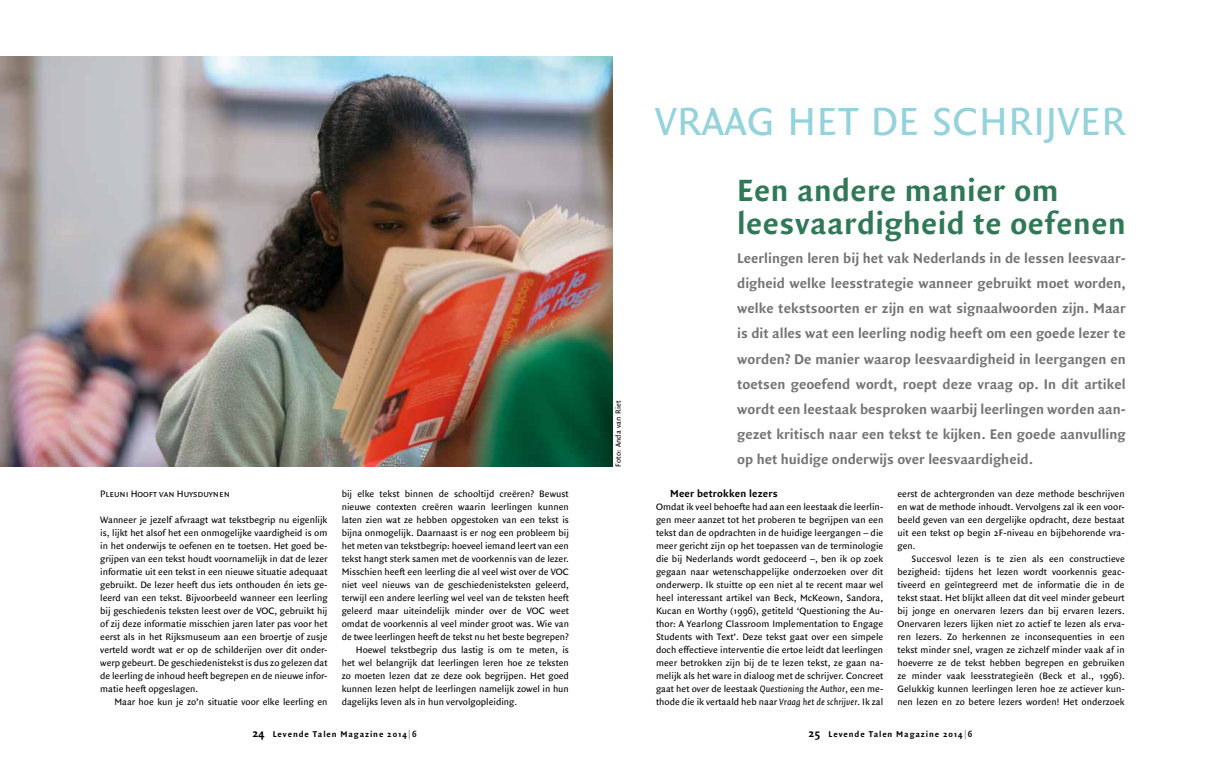
<style>
.page{position:relative;width:1225px;height:766px;background:#fff}
.page>*{position:absolute;margin:0;border:0;box-sizing:border-box;transform-origin:0 0}
.t1{font:42px "Quadraat Sans";letter-spacing:.015em;color:#94d2dc}
.t2{font:700 33px/33px "Quadraat Sans";letter-spacing:.015em;color:#307957}
.t3{font:700 15px/25px "Quadraat Sans";color:#747476;text-align:justify}
.t4{font:700 11px "Quadraat Sans";letter-spacing:.015em;color:#000}
.t5{font:10px/13px "Quadraat Sans";color:#000;text-align:justify}
.t6{font:10px "Quadraat Sans Caps";color:#000}
.t7{font:700 9px "Quadraat Sans";letter-spacing:.1em;color:#000}
.t8{font:8px "Quadraat Sans";letter-spacing:.025em;color:#000}
.s1{font-style:italic}
.s2{font-size:12px}
.s3{color:#9a9b9d}
</style>
<div class="page">
<img style="left:0;top:57px;width:612px;height:410px">
<h1 class="t1" style="left:655px;top:97px;width:472px">VRAAG HET DE SCHRIJVER</h1>
<p class="t6" style="left:100px;top:487px;width:131px">Pleuni Hooft van Huysduynen</p>
<p class="t5" style="left:100px;top:513px;width:229px">Wanneer je jezelf afvraagt wat tekstbegrip nu eigenlijk is, lijkt het alsof het een onmogelijke vaardigheid is om in het onderwijs te oefenen en te toetsen. Het goed be&shy;grijpen van een tekst houdt voornamelijk in dat de lezer informatie uit een tekst in een nieuwe situatie adequaat gebruikt. De lezer heeft dus iets onthouden én iets ge&shy;leerd van een tekst. Bijvoorbeeld wanneer een leerling bij geschiedenis teksten leest over de VOC, gebruikt hij of zij deze informatie misschien jaren later pas voor het eerst als in het Rijksmuseum aan een broertje of zusje verteld wordt wat er op de schilderijen over dit onder&shy;werp gebeurt. De geschiedenistekst is dus zo gelezen dat de leerling de inhoud heeft begrepen en de nieuwe infor&shy;matie heeft opgeslagen.</p>
<p class="t5" style="left:114px;top:695px;width:215px">Maar hoe kun je zo’n situatie voor elke leerling en</p>
<p class="t5" style="left:342px;top:487px;width:229px">bij elke tekst binnen de schooltijd creëren? Bewust</p>
<p class="t5" style="left:342px;top:500px;width:229px">nieuwe contexten creëren waarin leerlingen kunnen</p>
<p class="t5" style="left:342px;top:513px;width:229px">laten zien wat ze hebben opgestoken van een tekst is</p>
<p class="t5" style="left:342px;top:526px;width:229px">bijna onmogelijk. Daarnaast is er nog een probleem bij</p>
<p class="t5" style="left:342px;top:539px;width:229px">het meten van tekstbegrip: hoeveel iemand leert van een</p>
<p class="t5" style="left:342px;top:552px;width:229px">tekst hangt sterk samen met de voorkennis van de lezer.</p>
<p class="t5" style="left:342px;top:565px;width:229px">Misschien heeft een leerling die al veel wist over de VOC</p>
<p class="t5" style="left:342px;top:578px;width:229px">niet veel nieuws van de geschiedenisteksten geleerd,</p>
<p class="t5" style="left:342px;top:591px;width:229px">terwijl een andere leerling wel veel van de teksten heeft</p>
<p class="t5" style="left:342px;top:604px;width:229px">geleerd maar uiteindelijk minder over de VOC weet</p>
<p class="t5" style="left:342px;top:617px;width:229px">omdat de voorkennis al veel minder groot was. Wie van</p>
<p class="t5" style="left:342px;top:630px;width:229px">de twee leerlingen heeft de tekst nu het beste begrepen?</p>
<p class="t5" style="left:356px;top:643px;width:214px">Hoewel tekstbegrip dus lastig is om te meten, is</p>
<p class="t5" style="left:342px;top:656px;width:229px">het wel belangrijk dat leerlingen leren hoe ze teksten</p>
<p class="t5" style="left:342px;top:669px;width:229px">zo moeten lezen dat ze deze ook begrijpen. Het goed</p>
<p class="t5" style="left:342px;top:682px;width:229px">kunnen lezen helpt de leerlingen namelijk zowel in hun</p>
<p class="t5" style="left:342px;top:695px;width:177px">dagelijks leven als in hun vervolgopleiding.</p>
<p class="t8" style="left:614px;top:467px;width:68px;rotate:-90deg">Foto: Anda van Riet</p>
<h2 class="t2" style="left:737px;top:174px;width:390px">Een andere manier om leesvaardigheid te oefenen</h2>
<p class="t3" style="left:737px;top:246px;width:390px">Leerlingen leren bij het vak Nederlands in de lessen leesvaar&shy;digheid welke leesstrategie wanneer gebruikt moet worden, welke tekstsoorten er zijn en wat signaalwoorden zijn. Maar is dit alles wat een leerling nodig heeft om een goede lezer te worden? De manier waarop leesvaardigheid in leergangen en toetsen geoefend wordt, roept deze vraag op. In dit artikel wordt een leestaak besproken waarbij leerlingen worden aan&shy;gezet kritisch naar een tekst te kijken. Een goede aanvulling op het huidige onderwijs over leesvaardigheid.</p>
<p class="t4" style="left:670px;top:487px;width:109px">Meer betrokken lezers</p>
<p class="t5" style="left:656px;top:500px;width:229px">Omdat ik veel behoefte had aan een leestaak die leerlin&shy;gen meer aanzet tot het proberen te begrijpen van een tekst dan de opdrachten in de huidige leergangen – die meer gericht zijn op het toepassen van de terminologie die bij Nederlands wordt gedoceerd –, ben ik op zoek gegaan naar wetenschappelijke onderzoeken over dit onderwerp. Ik stuitte op een niet al te recent maar wel heel interessant artikel van Beck, McKeown, Sandora, Kucan en Worthy (1996), getiteld ‘Questioning the Au&shy;thor: A Yearlong Classroom Implementation to Engage Students with Text’. Deze tekst gaat over een simpele doch effectieve interventie die ertoe leidt dat leerlingen meer betrokken zijn bij de te lezen tekst, ze gaan na&shy;melijk als het ware in dialoog met de schrijver. Concreet gaat het over de leestaak <span class="s1">Questioning the Author</span>, een me&shy;thode die ik vertaald heb naar <span class="s1">Vraag het de schrijver</span>. Ik zal</p>
<p class="t5" style="left:897px;top:487px;width:229px">eerst de achtergronden van deze methode beschrijven en wat de methode inhoudt. Vervolgens zal ik een voor&shy;beeld geven van een dergelijke opdracht, deze bestaat uit een tekst op begin 2F-niveau en bijbehorende vra&shy;gen.</p>
<p class="t5" style="left:897px;top:552px;width:229px;text-indent:14px">Succesvol lezen is te zien als een constructieve bezigheid: tijdens het lezen wordt voorkennis geac&shy;tiveerd en geïntegreerd met de informatie die in de tekst staat. Het blijkt alleen dat dit veel minder gebeurt bij jonge en onervaren lezers dan bij ervaren lezers.<br>Onervaren lezers lijken niet zo actief te lezen als erva&shy;ren lezers. Zo herkennen ze inconsequenties in een tekst minder snel, vragen ze zichzelf minder vaak af in hoeverre ze de tekst hebben begrepen en gebruiken ze minder vaak leesstrategieën (Beck et al., 1996).<br>Gelukkig kunnen leerlingen leren hoe ze actiever kun&shy;nen lezen en zo betere lezers worden! Het onderzoek</p>
<p class="t7" style="left:252px;top:729px;width:166px"><span class="s2">24</span> Levende Talen Magazine 2014<span class="s3">|</span>6</p>
<p class="t7" style="left:808px;top:729px;width:166px"><span class="s2">25</span> Levende Talen Magazine 2014<span class="s3">|</span>6</p>
</div>
